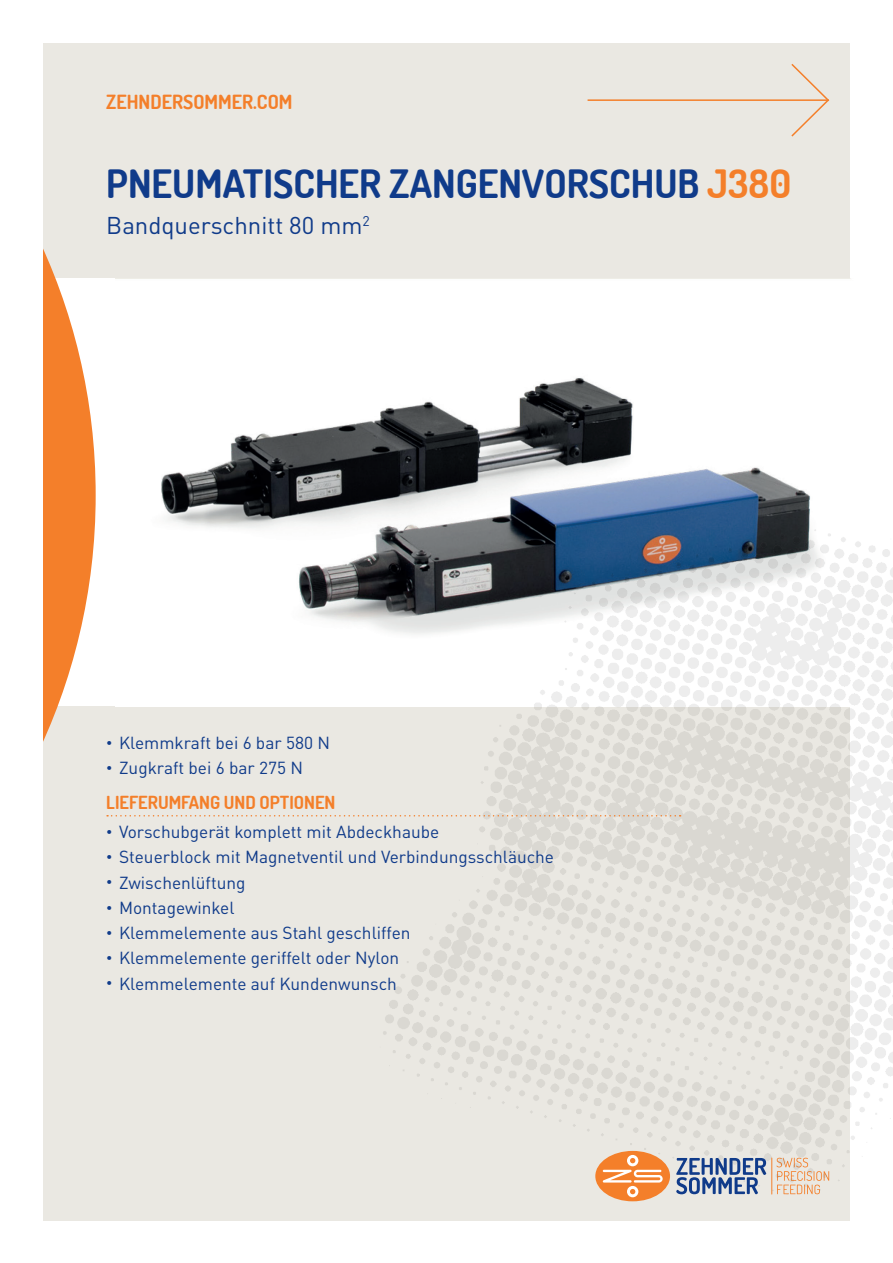
<style>
.page{position:relative;width:893px;height:1263px;background:#fff}
.page>*{position:absolute;margin:0;border:0;box-sizing:border-box;transform-origin:0 0}
.t1{font:700 39px "Dosis";color:#103b8a}
.t2{font:24px "DINOT";color:#103b8a}
.t3{font:700 19.5px "Dosis";color:#f47f2a}
.t4{font:700 18px "Dosis";color:#f47f2a}
.t5{font:17.25px "DINOT";color:#103b8a}
.s1{color:#f47f2a}
.s2{font-family:"DIN";font-size:12px}
</style>
<div class="page">
<div style="left:43px;top:43px;width:807px;height:1177px;background:#eae8e2"></div>
<div style="left:0;top:279px;width:893px;height:427px;background:#fff"></div>
<svg style="left:43px;top:249px;width:53px;height:493px;fill:#f47f2a"></svg>
<hr style="left:588px;top:99px;width:240px;height:2px;background:#f47f2a">
<svg style="left:790px;top:64px;width:40px;height:73px"></svg>
<img style="left:161px;top:377px;width:649px;height:245px">
<img style="left:361px;top:510px;width:532px;height:692px">
<svg style="left:107px;top:815px;width:574px;height:1px"></svg>
<p class="t3" style="left:106px;top:89px;width:188px">ZEHNDERSOMMER.COM</p>
<h1 class="t1" style="left:106px;top:159px;width:686px">PNEUMATISCHER ZANGENVORSCHUB <span class="s1">J380</span></h1>
<h2 class="t2" style="left:106px;top:210px;width:265px">Bandquerschnitt 80 mm<sup>2</sup></h2>
<p class="t5" style="left:106px;top:732px;width:225px"><span class="s2">•</span> Klemmkraft bei 6 bar 580 N</p>
<p class="t5" style="left:106px;top:757px;width:198px"><span class="s2">•</span> Zugkraft bei 6 bar 275 N</p>
<p class="t4" style="left:106px;top:790px;width:231px">LIEFERUMFANG UND OPTIONEN</p>
<p class="t5" style="left:106px;top:821px;width:334px"><span class="s2">•</span> Vorschubgerät komplett mit Abdeckhaube</p>
<p class="t5" style="left:106px;top:846px;width:449px"><span class="s2">•</span> Steuerblock mit Magnetventil und Verbindungsschläuche</p>
<p class="t5" style="left:106px;top:872px;width:141px"><span class="s2">•</span> Zwischenlüftung</p>
<p class="t5" style="left:106px;top:897px;width:130px"><span class="s2">•</span> Montagewinkel</p>
<p class="t5" style="left:106px;top:922px;width:306px"><span class="s2">•</span> Klemmelemente aus Stahl geschliffen</p>
<p class="t5" style="left:106px;top:947px;width:294px"><span class="s2">•</span> Klemmelemente geriffelt oder Nylon</p>
<p class="t5" style="left:106px;top:973px;width:292px"><span class="s2">•</span> Klemmelemente auf Kundenwunsch</p>
</div>
